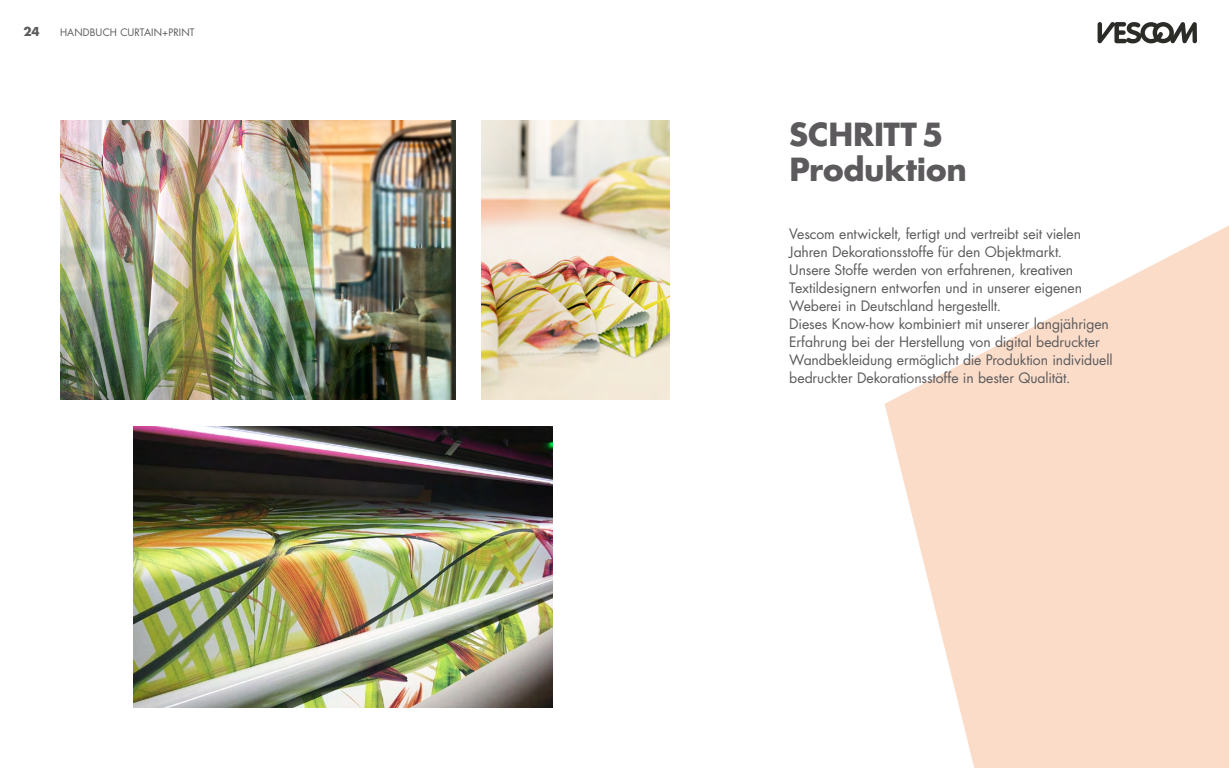
<style>
.page{position:relative;width:1229px;height:768px;background:#fff}
.page>*{position:absolute;margin:0;border:0;box-sizing:border-box;transform-origin:0 0}
.t1{font:700 31px/35px "Futura CESQUARE4";letter-spacing:-.005em;color:#5c5a5c}
.t2{font:14px/18px "Futura CE";letter-spacing:-.005em;color:#5c5a5c}
.t3{font:700 12px "Futura CESQUARE4";color:#5c5a5c}
.t4{font:10px "Futura CE";letter-spacing:.01em;color:#5c5a5c}
</style>
<div class="page">
<img style="left:133px;top:426px;width:420px;height:282px">
<svg style="left:884px;top:225px;width:345px;height:543px;fill:#fadcc9"></svg>
<img style="left:60px;top:120px;width:395px;height:280px">
<img style="left:481px;top:120px;width:188px;height:280px">
<svg style="left:1097px;top:22px;width:100px;height:22px"></svg>
<p class="t3" style="left:23px;top:23px;width:18px">24</p>
<p class="t4" style="left:60px;top:26px;width:136px">HANDBUCH CURTAIN+PRINT</p>
<h1 class="t1" style="left:789px;top:115px;width:179px">SCHRITT 5<br>Produktion</h1>
<p class="t2" style="left:789px;top:225px;width:325px">Vescom entwickelt, fertigt und vertreibt seit vielen Jahren Dekorationsstoffe für den Objektmarkt.<br>Unsere Stoffe werden von erfahrenen, kreativen Textildesignern entworfen und in unserer eigenen Weberei in Deutschland hergestellt.<br>Dieses Know-how kombiniert mit unserer langjährigen Erfahrung bei der Herstellung von digital bedruckter Wandbekleidung ermöglicht die Produktion individuell bedruckter Dekorationsstoffe in bester Qualität.</p>
</div>
